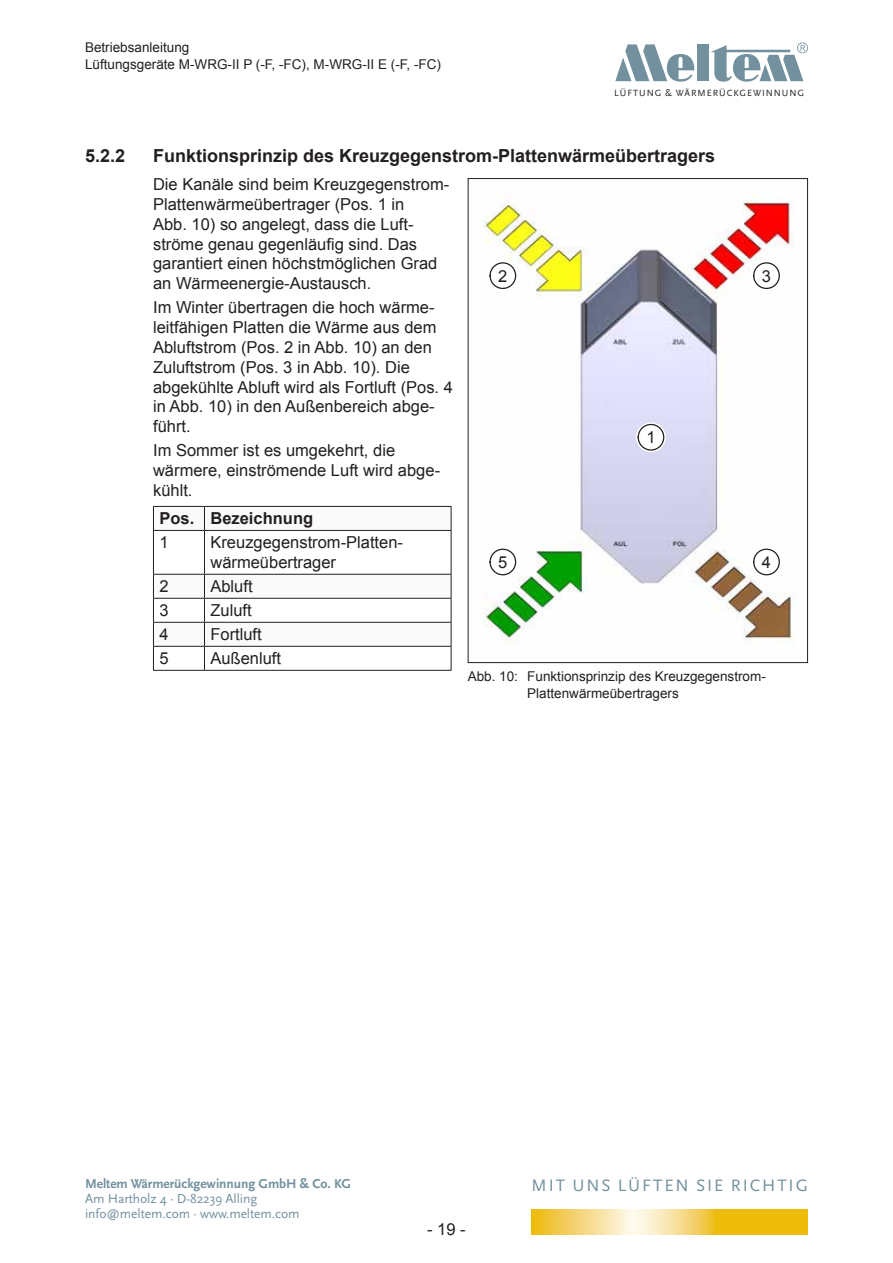
<style>
.page{position:relative;width:893px;height:1263px;background:#fff}
.page>*{position:absolute;margin:0;border:0;box-sizing:border-box;transform-origin:0 0}
.t1{font:700 18px "Arial";color:#231f20}
.t2{font:17.25px "Scala Sans Pro";letter-spacing:.11em;color:#72909d}
.t3{font:16.5px/19.8px "Arial";color:#231f20}
.t4{font:700 16.5px "Arial";color:#231f20}
.t5{font:13.5px/16.2px "Arial";color:#231f20}
.t6{font:13.5px/15px "Scala Sans Pro";letter-spacing:-.005em;color:#72909d}
.t7{font:700 13.5px "Scala Sans Pro";letter-spacing:-.005em;color:#72909d}
.t8{font:9.45px "Scala Sans Pro";letter-spacing:.1em;color:#231f20}
</style>
<div class="page">
<svg style="left:615px;top:44px;width:80px;height:38px"></svg>
<div style="left:697px;top:44px;width:12px;height:37px;background:#72909d"></div>
<svg style="left:710px;top:43px;width:98px;height:39px"></svg>
<svg style="left:531px;top:1209px;width:277px;height:25px;background:#f2d05e"></svg>
<svg style="left:153px;top:506px;width:299px;height:164px"></svg>
<hr style="left:153px;top:670px;width:51px;height:1px;background:#231f20">
<hr style="left:204px;top:670px;width:247px;height:1px;background:#231f20">
<img style="left:483px;top:194px;width:312px;height:451px">
<svg style="left:633px;top:420px;width:35px;height:35px"></svg>
<div style="left:638px;top:424px;width:26px;height:26px;background:#fff;border-radius:50%"></div>
<div style="left:638px;top:424px;width:26px;height:27px;border:1px solid #231f20;border-radius:50%"></div>
<svg style="left:485px;top:258px;width:35px;height:35px"></svg>
<div style="left:490px;top:263px;width:26px;height:25px;background:#fff;border-radius:50%"></div>
<div style="left:489px;top:262px;width:27px;height:27px;border:1px solid #231f20;border-radius:50%"></div>
<svg style="left:749px;top:258px;width:35px;height:35px"></svg>
<div style="left:754px;top:263px;width:25px;height:25px;background:#fff;border-radius:50%"></div>
<div style="left:753px;top:262px;width:27px;height:27px;border:1px solid #231f20;border-radius:50%"></div>
<svg style="left:749px;top:544px;width:35px;height:35px"></svg>
<div style="left:754px;top:549px;width:25px;height:26px;background:#fff;border-radius:50%"></div>
<div style="left:753px;top:549px;width:27px;height:26px;border:1px solid #231f20;border-radius:50%"></div>
<svg style="left:485px;top:544px;width:35px;height:35px"></svg>
<div style="left:490px;top:549px;width:26px;height:26px;background:#fff;border-radius:50%"></div>
<div style="left:489px;top:549px;width:27px;height:26px;border:1px solid #231f20;border-radius:50%"></div>
<p class="t5" style="left:85px;top:40px;width:358px">Betriebsanleitung<br>Lüftungsgeräte M-WRG-II P (-F, -FC), M-WRG-II E (-F, -FC)</p>
<p class="t8" style="left:614px;top:87px;width:191px">LÜFTUNG &amp; WÄRMERÜCKGEWINNUNG</p>
<p class="t1" style="left:85px;top:144px;width:42px">5.2.2</p>
<p class="t1" style="left:153px;top:144px;width:564px">Funktionsprinzip des Kreuzgegenstrom-Plattenwärmeübertragers</p>
<p class="t3" style="left:153px;top:175px;width:298px">Die Kanäle sind beim Kreuzgegenstrom-Plattenwärmeübertrager (Pos. 1 in<br>Abb. 10) so angelegt, dass die Luft&shy;ströme genau gegenläufig sind. Das garantiert einen höchstmöglichen Grad an Wärmeenergie-Austausch.</p>
<p class="t3" style="left:153px;top:298px;width:301px">Im Winter übertragen die hoch wärme&shy;leitfähigen Platten die Wärme aus dem Abluftstrom (Pos. 2 in Abb. 10) an den Zuluftstrom (Pos. 3 in Abb. 10). Die abgekühlte Abluft wird als Fortluft (Pos. 4 in Abb. 10) in den Außenbereich abge&shy;führt.</p>
<p class="t3" style="left:153px;top:441px;width:289px">Im Sommer ist es umgekehrt, die wärmere, einströmende Luft wird abge&shy;kühlt.</p>
<p class="t4" style="left:159px;top:508px;width:155px">Pos. Bezeichnung</p>
<p class="t3" style="left:159px;top:533px;width:11px">1</p>
<p class="t3" style="left:210px;top:533px;width:193px">Kreuzgegenstrom-Platten&shy;wärmeübertrager</p>
<p class="t3" style="left:159px;top:577px;width:11px">2</p>
<p class="t3" style="left:210px;top:577px;width:44px">Abluft</p>
<p class="t3" style="left:159px;top:601px;width:11px">3</p>
<p class="t3" style="left:210px;top:601px;width:43px">Zuluft</p>
<p class="t3" style="left:159px;top:625px;width:11px">4</p>
<p class="t3" style="left:210px;top:625px;width:53px">Fortluft</p>
<p class="t3" style="left:159px;top:649px;width:11px">5</p>
<p class="t3" style="left:210px;top:649px;width:72px">Außenluft</p>
<p class="t3" style="left:498px;top:266px;width:11px">2</p>
<p class="t3" style="left:762px;top:266px;width:11px">3</p>
<p class="t3" style="left:646px;top:428px;width:11px">1</p>
<p class="t3" style="left:498px;top:552px;width:11px">5</p>
<p class="t3" style="left:762px;top:552px;width:11px">4</p>
<p class="t5" style="left:527px;top:669px;width:240px;text-indent:-60px">Abb. 10: Funktionsprinzip des Kreuzgegenstrom-<br>Plattenwärmeübertragers</p>
<p class="t7" style="left:85px;top:1176px;width:267px">Meltem Wärmerückgewinnung GmbH &amp; Co. KG</p>
<p class="t6" style="left:85px;top:1191px;width:216px">Am Hartholz 4 · D-82239 Alling info@meltem.com · www.meltem.com</p>
<p class="t3" style="left:427px;top:1219px;width:40px">- 19 -</p>
<p class="t2" style="left:532px;top:1175px;width:278px">MIT UNS LÜFTEN SIE RICHTIG</p>
</div>
